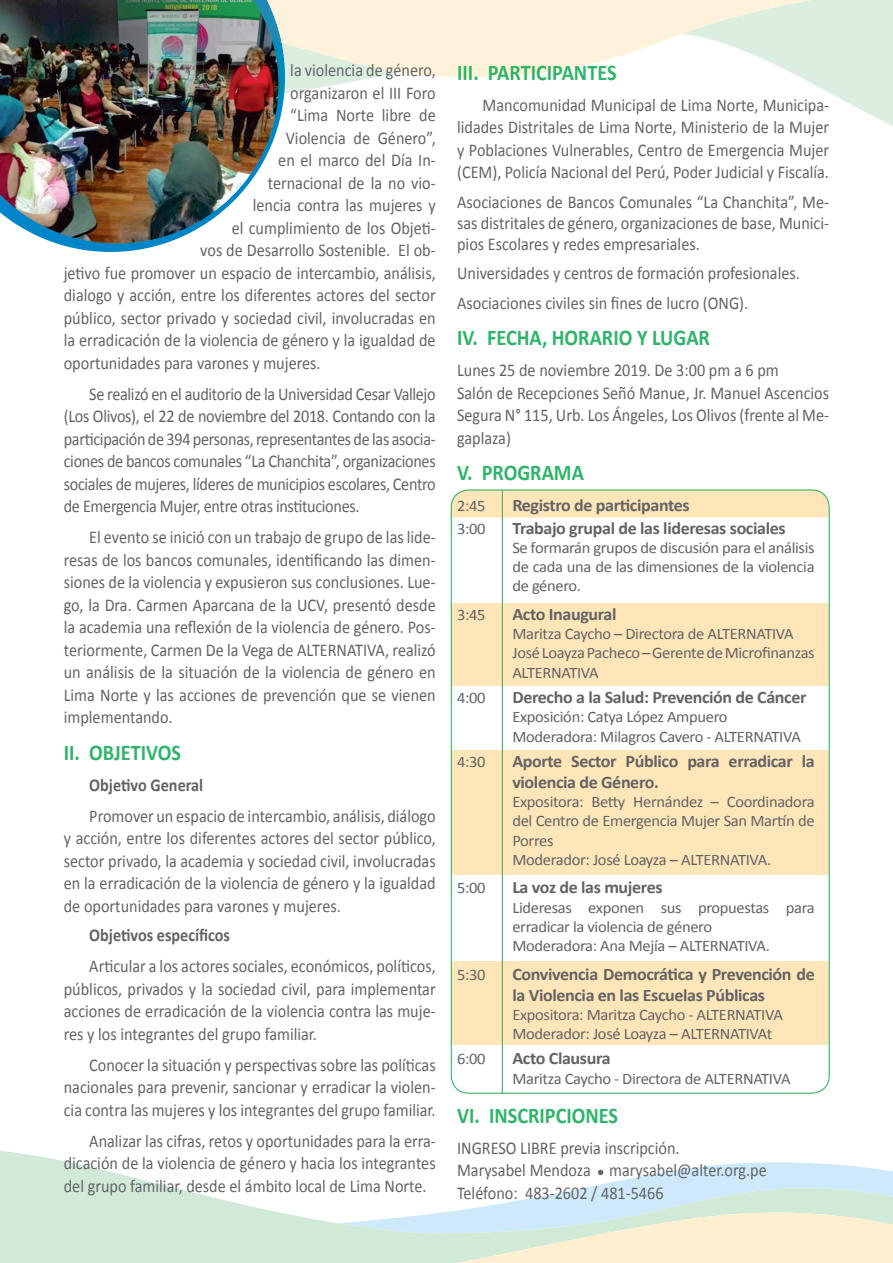
<style>
.page{position:relative;width:893px;height:1263px;background:#fff}
.page>*{position:absolute;margin:0;border:0;box-sizing:border-box;transform-origin:0 0}
.t1{font:700 22.5px "Calibri";color:#2fb569;scale:.9 1}
.t2{font:18px/22.5px "Calibri";color:#636366;text-align:justify;scale:.9 1}
.t3{font:700 18px "Calibri";color:#636366;scale:.9 1}
.t4{font:700 17.55px/21px "Calibri";letter-spacing:-.02em;color:#636366}
.t5{font:16.05px/19.4px "Calibri";letter-spacing:-.02em;color:#636366}
</style>
<div class="page">
<svg style="left:55px;top:243px;width:111px;height:9px"></svg>
<div style="left:451px;top:603px;width:378px;height:82px;background:#fee6b9"></div>
<div style="left:451px;top:750px;width:378px;height:125px;background:#fee6b9"></div>
<div style="left:451px;top:962px;width:378px;height:83px;background:#fee6b9"></div>
<div style="left:451px;top:491px;width:377px;height:27px;background:#fee6b9"></div>
<svg style="left:0;top:1151px;width:337px;height:112px;fill:#d1e9d7"></svg>
<svg style="left:279px;top:0;width:614px;height:126px"></svg>
<img style="left:0;top:0;width:279px;height:243px">
<svg style="left:337px;top:1162px;width:556px;height:101px"></svg>
<hr style="left:502px;top:490px;width:1px;height:604px;background:#33b560">
<p class="t2" style="left:290px;top:58px;width:163px">la violencia de género,</p>
<p class="t2" style="left:290px;top:81px;width:163px">organizaron el III Foro</p>
<p class="t2" style="left:290px;top:103px;width:163px">“Lima Norte libre de</p>
<p class="t2" style="left:286px;top:126px;width:168px">Violencia de Género”,</p>
<p class="t2" style="left:278px;top:148px;width:176px">en el marco del Día In-</p>
<p class="t2" style="left:268px;top:171px;width:188px">ternacional de la no vio-</p>
<p class="t2" style="left:253px;top:193px;width:205px">lencia contra las mujeres y</p>
<p class="t2" style="left:232px;top:216px;width:228px">el cumplimiento de los Objeti-</p>
<p class="t2" style="left:200px;top:238px;width:263px">vos de Desarrollo Sostenible. El ob-</p>
<p class="t2" style="left:64px;top:261px;width:415px">jetivo fue promover un espacio de intercambio, análisis,</p>
<p class="t2" style="left:64px;top:283px;width:415px">dialogo y acción, entre los diferentes actores del sector</p>
<p class="t2" style="left:64px;top:306px;width:415px">público, sector privado y sociedad civil, involucradas en</p>
<p class="t2" style="left:64px;top:328px;width:415px">la erradicación de la violencia de género y la igualdad de</p>
<p class="t2" style="left:64px;top:351px;width:287px">oportunidades para varones y mujeres.</p>
<p class="t2" style="left:64px;top:382px;width:415px;text-indent:26px">Se realizó en el auditorio de la Universidad Cesar Vallejo (Los Olivos), el 22 de noviembre del 2018. Contando con la participación de 394 personas, representantes de las asocia&shy;ciones de bancos comunales “La Chanchita”, organizaciones sociales de mujeres, líderes de municipios escolares, Centro de Emergencia Mujer, entre otras instituciones.</p>
<p class="t2" style="left:64px;top:525px;width:415px;text-indent:26px">El evento se inició con un trabajo de grupo de las lide&shy;resas de los bancos comunales, identificando las dimen&shy;siones de la violencia y expusieron sus conclusiones. Lue&shy;go, la Dra. Carmen Aparcana de la UCV, presentó desde la academia una reflexión de la violencia de género. Pos&shy;teriormente, Carmen De la Vega de ALTERNATIVA, realizó un análisis de la situación de la violencia de género en Lima Norte y las acciones de prevención que se vienen implementando.</p>
<p class="t1" style="left:64px;top:738px;width:132px">II. OBJETIVOS</p>
<p class="t3" style="left:89px;top:774px;width:128px">Objetivo General</p>
<p class="t2" style="left:64px;top:804px;width:415px;text-indent:26px">Promover un espacio de intercambio, análisis, diálogo y acción, entre los diferentes actores del sector público, sector privado, la academia y sociedad civil, involucradas en la erradicación de la violencia de género y la igualdad de oportunidades para varones y mujeres.</p>
<p class="t3" style="left:89px;top:924px;width:158px">Objetivos específicos</p>
<p class="t2" style="left:64px;top:954px;width:415px;text-indent:26px">Articular a los actores sociales, económicos, políticos, públicos, privados y la sociedad civil, para implementar acciones de erradicación de la violencia contra las muje&shy;res y los integrantes del grupo familiar.</p>
<p class="t2" style="left:64px;top:1053px;width:415px;text-indent:26px">Conocer la situación y perspectivas sobre las políticas nacionales para prevenir, sancionar y erradicar la violen&shy;cia contra las mujeres y los integrantes del grupo familiar.</p>
<p class="t2" style="left:64px;top:1129px;width:415px;text-indent:26px">Analizar las cifras, retos y oportunidades para la erra&shy;dicación de la violencia de género y hacia los integrantes del grupo familiar, desde el ámbito local de Lima Norte.</p>
<p class="t1" style="left:457px;top:58px;width:179px">III. PARTICIPANTES</p>
<p class="t2" style="left:457px;top:93px;width:415px;text-indent:26px">Mancomunidad Municipal de Lima Norte, Municipa&shy;lidades Distritales de Lima Norte, Ministerio de la Mujer y Poblaciones Vulnerables, Centro de Emergencia Mujer (CEM), Policía Nacional del Perú, Poder Judicial y Fiscalía.</p>
<p class="t2" style="left:457px;top:190px;width:415px;line-height:21px">Asociaciones de Bancos Comunales “La Chanchita”, Me&shy;sas distritales de género, organizaciones de base, Munici&shy;pios Escolares y redes empresariales.</p>
<p class="t2" style="left:457px;top:258px;width:382px;line-height:29.5px">Universidades y centros de formación profesionales.<br>Asociaciones civiles sin fines de lucro (ONG).</p>
<p class="t1" style="left:457px;top:324px;width:282px">IV. FECHA, HORARIO Y LUGAR</p>
<p class="t2" style="left:457px;top:358px;width:415px;text-align:left">Lunes 25 de noviembre 2019. De 3:00 pm a 6 pm<br>Salón de Recepciones Señó Manue, Jr. Manuel Ascencios Segura N° 115, Urb. Los Ángeles, Los Olivos (frente al Me&shy;gaplaza)</p>
<p class="t1" style="left:457px;top:459px;width:142px">V. PROGRAMA</p>
<p class="t5" style="left:457px;top:495px;width:30px">2:45</p>
<p class="t4" style="left:512px;top:494px;width:179px">Registro de participantes</p>
<p class="t5" style="left:457px;top:518px;width:30px">3:00</p>
<p class="t4" style="left:512px;top:516px;width:275px">Trabajo grupal de las lideresas sociales</p>
<p class="t5" style="left:512px;top:537px;width:304px;text-align:justify">Se formarán grupos de discusión para el análisis de cada una de las dimensiones de la violencia de género.</p>
<p class="t5" style="left:457px;top:604px;width:30px">3:45</p>
<p class="t4" style="left:512px;top:603px;width:106px">Acto Inaugural</p>
<p class="t5" style="left:512px;top:623px;width:304px">Maritza Caycho – Directora de ALTERNATIVA<br>José Loayza Pacheco – Gerente de Microfinanzas<br>ALTERNATIVA</p>
<p class="t5" style="left:457px;top:687px;width:30px">4:00</p>
<p class="t4" style="left:512px;top:686px;width:296px">Derecho a la Salud: Prevención de Cáncer</p>
<p class="t5" style="left:512px;top:706px;width:290px">Exposición: Catya López Ampuero<br>Moderadora: Milagros Cavero - ALTERNATIVA</p>
<p class="t5" style="left:457px;top:751px;width:30px">4:30</p>
<p class="t4" style="left:512px;top:750px;width:304px">Aporte Sector Público para erradicar la violencia de Género.</p>
<p class="t5" style="left:512px;top:791px;width:304px">Expositora: Betty Hernández – Coordinadora del Centro de Emergencia Mujer San Martín de Porres<br>Moderador: José Loayza – ALTERNATIVA.</p>
<p class="t5" style="left:457px;top:877px;width:30px">5:00</p>
<p class="t4" style="left:512px;top:876px;width:152px">La voz de las mujeres</p>
<p class="t5" style="left:512px;top:897px;width:304px">Lideresas exponen sus propuestas para erradicar la violencia de género<br>Moderadora: Ana Mejía – ALTERNATIVA.</p>
<p class="t5" style="left:457px;top:964px;width:30px">5:30</p>
<p class="t4" style="left:512px;top:962px;width:304px">Convivencia Democrática y Prevención de la Violencia en las Escuelas Públicas</p>
<p class="t5" style="left:512px;top:1004px;width:272px">Expositora: Maritza Caycho - ALTERNATIVA<br>Moderador: José Loayza – ALTERNATIVAt</p>
<p class="t5" style="left:457px;top:1049px;width:30px">6:00</p>
<p class="t4" style="left:512px;top:1047px;width:100px">Acto Clausura</p>
<p class="t5" style="left:512px;top:1068px;width:280px">Maritza Caycho - Directora de ALTERNATIVA</p>
<p class="t1" style="left:457px;top:1101px;width:180px">VI. INSCRIPCIONES</p>
<p class="t2" style="left:457px;top:1136px;width:346px;text-align:left">INGRESO LIBRE previa inscripción.<br>Marysabel Mendoza marysabel@alter.org.pe<br>Teléfono: 483-2602 / 481-5466</p>
</div>
